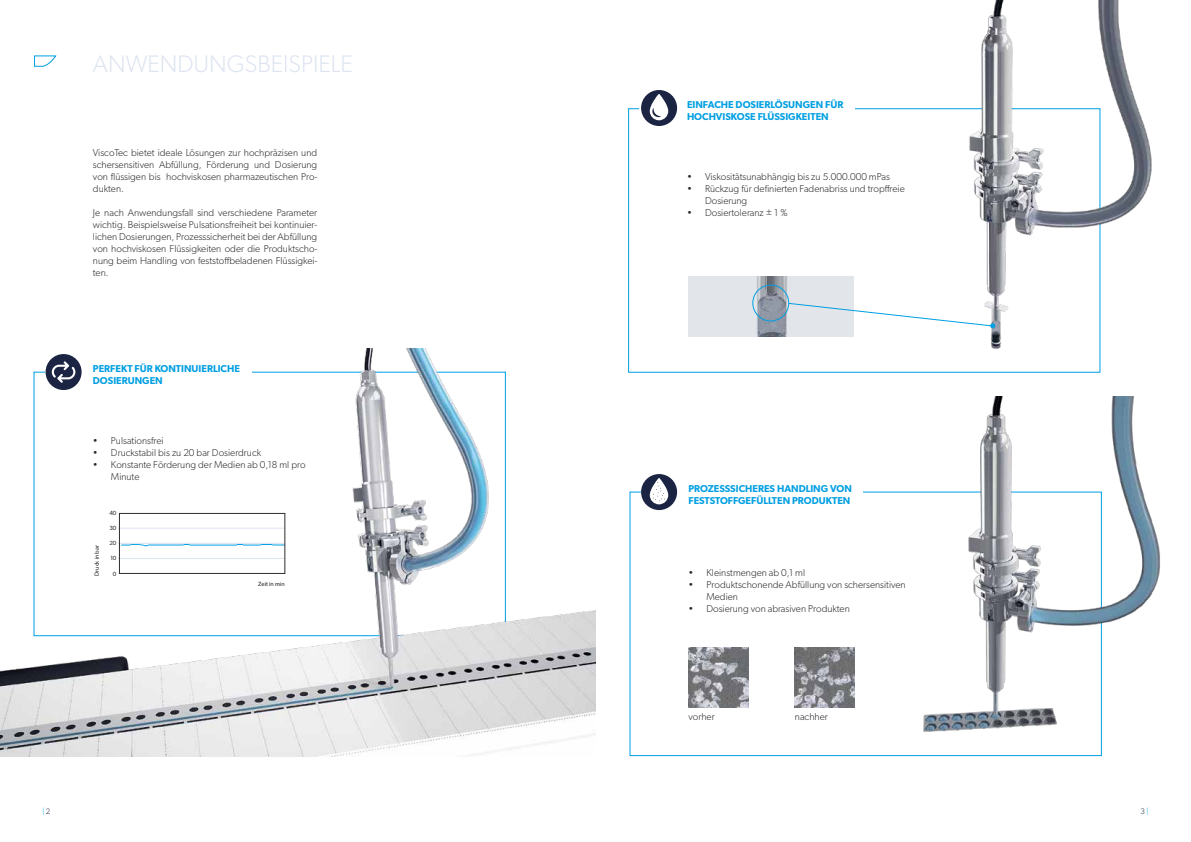
<style>
.page{position:relative;width:1191px;height:842px;background:#fff}
.page>*{position:absolute;margin:0;border:0;box-sizing:border-box;transform-origin:0 0}
.t1{font:300 24px "Gibson";color:#dde4f0}
.t2{font:300 10px/12px "Gibson";color:#282827}
.t3{font:600 10px/12px "Gibson";color:#009fe3}
.t4{font:300 8px "Gibson";color:#009fe3}
.t5{font:300 8px "Gibson";color:#1b2543}
.t6{font:6px "Gibson";color:#2e2d2c}
.s1{color:#1b2543}
.s2{color:#009fe3}
</style>
<div class="page">
<svg style="left:34px;top:55px;width:23px;height:12px"></svg>
<img style="left:0;top:348px;width:595px;height:408px">
<div style="left:54px;top:348px;width:197px;height:48px;background:#fff"></div>
<hr style="left:190px;top:545px;width:47px;height:1px;background:#009fe3">
<hr style="left:148px;top:544px;width:35px;height:1px;background:#009fe3">
<svg style="left:237px;top:544px;width:46px;height:1px"></svg>
<svg style="left:121px;top:544px;width:27px;height:2px"></svg>
<hr style="left:118px;top:558px;width:167px;height:1px;background:#dde4f0">
<hr style="left:118px;top:543px;width:167px;height:1px;background:#dde4f0">
<hr style="left:118px;top:528px;width:167px;height:1px;background:#dde4f0">
<div style="left:119px;top:513px;width:166px;height:61px;border:1px solid #2e2d2c"></div>
<svg style="left:46px;top:354px;width:36px;height:36px"></svg>
<img style="left:915px;top:0;width:237px;height:373px">
<img style="left:899px;top:396px;width:261px;height:343px">
<img style="left:688px;top:648px;width:60px;height:60px">
<img style="left:688px;top:276px;width:166px;height:60px">
<img style="left:795px;top:648px;width:60px;height:60px">
<svg style="left:641px;top:474px;width:36px;height:36px"></svg>
<svg style="left:641px;top:90px;width:36px;height:36px"></svg>
<svg style="left:788px;top:303px;width:207px;height:25px"></svg>
<div style="left:752px;top:285px;width:37px;height:36px;border:1px solid #009fe3;border-radius:50%"></div>
<h1 class="t1" style="left:93px;top:49px;width:261px">ANWENDUNGSBEISPIELE</h1>
<p class="t2" style="left:93px;top:146px;width:226px;text-align:justify">ViscoTec bietet ideale Lösungen zur hochpräzisen und schersensitiven Abfüllung, Förderung und Dosierung von flüssigen bis hochviskosen pharmazeutischen Pro&shy;dukten.</p>
<p class="t2" style="left:93px;top:206px;width:226px;text-align:justify">Je nach Anwendungsfall sind verschiedene Parameter wichtig. Beispielsweise Pulsationsfreiheit bei kontinuier&shy;lichen Dosierungen, Prozesssicherheit bei der Abfüllung von hochviskosen Flüssigkeiten oder die Produktscho&shy;nung beim Handling von feststoffbeladenen Flüssigkei&shy;ten.</p>
<p class="t3" style="left:93px;top:362px;width:148px">PERFEKT FÜR KONTINUIERLICHE<br>DOSIERUNGEN</p>
<p class="t2" style="left:93px;top:434px;width:72px">• Pulsationsfrei</p>
<p class="t2" style="left:93px;top:446px;width:170px">• Druckstabil bis zu 20 bar Dosierdruck</p>
<p class="t2" style="left:111px;top:458px;width:196px;text-indent:-18px">• Konstante Förderung der Medien ab 0,18 ml pro<br>Minute</p>
<p class="t6" style="left:109px;top:509px;width:9px">40</p>
<p class="t6" style="left:93px;top:576px;width:32px;rotate:-90deg">Druck in bar</p>
<p class="t6" style="left:109px;top:524px;width:9px">30</p>
<p class="t6" style="left:109px;top:539px;width:9px">20</p>
<p class="t6" style="left:110px;top:555px;width:8px">10</p>
<p class="t6" style="left:113px;top:570px;width:5px">0</p>
<p class="t6" style="left:258px;top:580px;width:28px">Zeit in min</p>
<p class="t3" style="left:687px;top:98px;width:158px">EINFACHE DOSIERLÖSUNGEN FÜR<br>HOCHVISKOSE FLÜSSIGKEITEN</p>
<p class="t2" style="left:687px;top:170px;width:205px">• Viskositätsunabhängig bis zu 5.000.000 mPas</p>
<p class="t2" style="left:705px;top:182px;width:201px;text-indent:-18px">• Rückzug für definierten Fadenabriss und tropffreie<br>Dosierung</p>
<p class="t2" style="left:687px;top:206px;width:102px">• Dosiertoleranz ± 1 %</p>
<p class="t3" style="left:688px;top:482px;width:165px">PROZESSSICHERES HANDLING VON<br>FESTSTOFFGEFÜLLTEN PRODUKTEN</p>
<p class="t2" style="left:688px;top:566px;width:118px">• Kleinstmengen ab 0,1 ml</p>
<p class="t2" style="left:706px;top:578px;width:201px;text-indent:-18px">• Produktschonende Abfüllung von schersensitiven<br>Medien</p>
<p class="t2" style="left:688px;top:602px;width:163px">• Dosierung von abrasiven Produkten</p>
<p class="t2" style="left:688px;top:710px;width:28px">vorher</p>
<p class="t2" style="left:795px;top:710px;width:34px">nachher</p>
<p class="t4" style="left:42px;top:807px;width:10px">| <span class="s1">2</span></p>
<p class="t5" style="left:1140px;top:807px;width:10px">3 <span class="s2">|</span></p>
</div>
